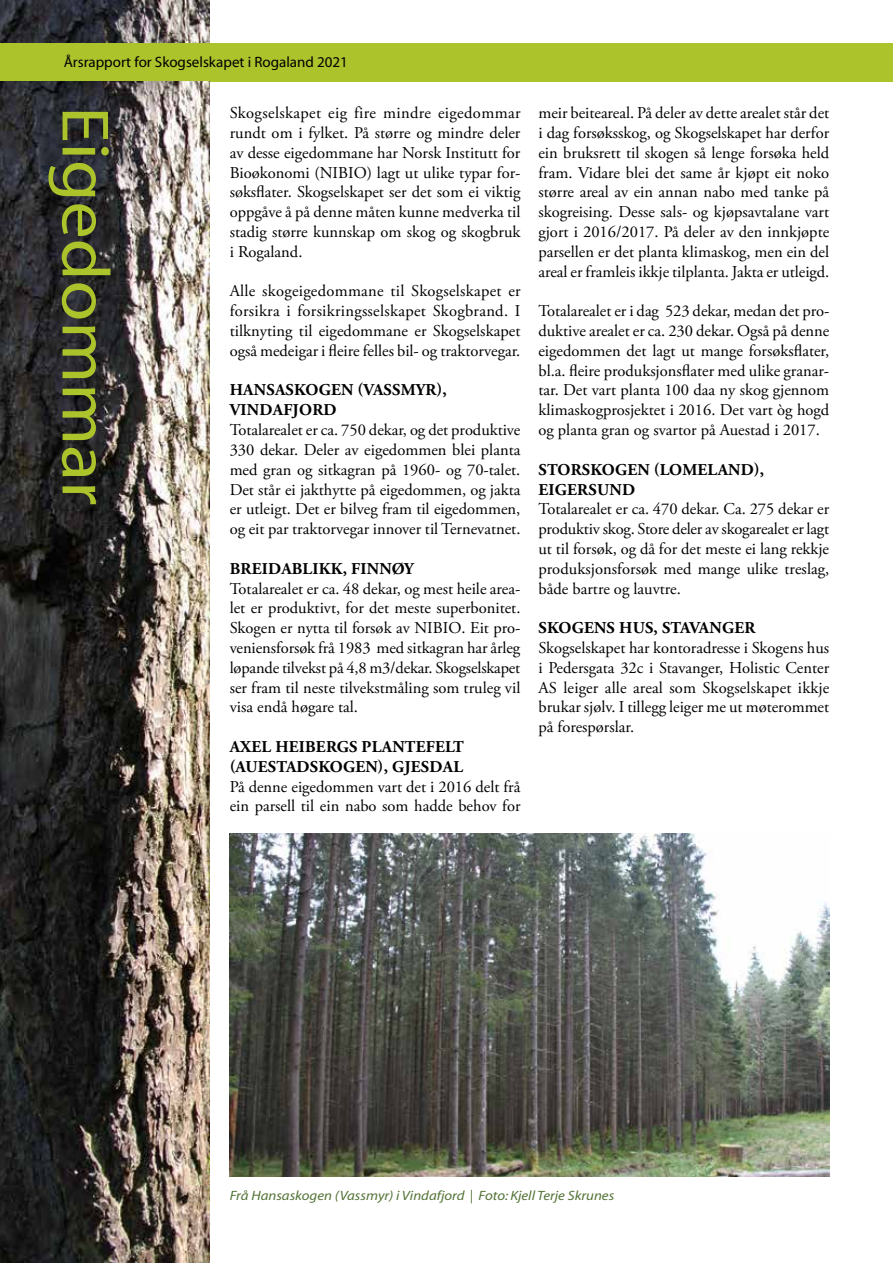
<style>
.page{position:relative;width:893px;height:1263px;background:#fff}
.page>*{position:absolute;margin:0;border:0;box-sizing:border-box;transform-origin:0 0}
.t1{font:67.5px "Myriad";color:#acc32b;scale:1.1 1}
.t2{font:16.5px/19.8px "Adobe Garamond Pro";color:#000;text-align:justify}
.t3{font:700 16.5px/19.8px "Adobe Garamond Pro";letter-spacing:.015em;color:#000}
.t4{font:15px "Myriad";color:#000}
.t5{font:italic 13.5px "Myriad";color:#537336;scale:1.1 1}
</style>
<div class="page">
<div style="left:0;top:43px;width:893px;height:38px;background:#acc32b"></div>
<img style="left:0;top:0;width:210px;height:43px">
<img style="left:0;top:81px;width:210px;height:1182px">
<img style="left:230px;top:833px;width:599px;height:343px">
<p class="t4" style="left:64px;top:54px;width:286px">Årsrapport for Skogselskapet i Rogaland 2021</p>
<h1 class="t1" style="left:119px;top:106px;width:364px;rotate:90deg">Eigedommar</h1>
<p class="t2" style="left:230px;top:103px;width:292px">Skogselskapet eig fire mindre eigedommar rundt om i fylket. På større og mindre deler av desse eigedommane har Norsk Institutt for Bioøkonomi (NIBIO) lagt ut ulike typar for&shy;søksflater. Skogselskapet ser det som ei viktig oppgåve å på denne måten kunne medverka til stadig større kunnskap om skog og skogbruk i Rogaland.</p>
<p class="t2" style="left:230px;top:282px;width:292px">Alle skogeigedommane til Skogselskapet er forsikra i forsikringsselskapet Skogbrand. I tilknyting til eigedommane er Skogselskapet også medeigar i fleire felles bil- og traktorvegar.</p>
<p class="t3" style="left:230px;top:380px;width:219px">HANSASKOGEN (VASSMYR),<br>VINDAFJORD</p>
<p class="t2" style="left:230px;top:420px;width:292px">Totalarealet er ca. 750 dekar, og det produktive 330 dekar. Deler av eigedommen blei planta med gran og sitkagran på 1960- og 70-talet.<br>Det står ei jakthytte på eigedommen, og jakta er utleigt. Det er bilveg fram til eigedommen, og eit par traktorvegar innover til Ternevatnet.</p>
<p class="t3" style="left:230px;top:559px;width:185px">BREIDABLIKK, FINNØY</p>
<p class="t2" style="left:230px;top:579px;width:292px">Totalarealet er ca. 48 dekar, og mest heile area&shy;let er produktivt, for det meste superbonitet.<br>Skogen er nytta til forsøk av NIBIO. Eit pro&shy;veniensforsøk frå 1983 med sitkagran har årleg løpande tilvekst på 4,8 m3/dekar. Skogselskapet ser fram til neste tilvekstmåling som truleg vil visa endå høgare tal.</p>
<p class="t3" style="left:230px;top:737px;width:236px">AXEL HEIBERGS PLANTEFELT (AUESTADSKOGEN), GJESDAL</p>
<p class="t2" style="left:230px;top:777px;width:292px">På denne eigedommen vart det i 2016 delt frå ein parsell til ein nabo som hadde behov for</p>
<p class="t2" style="left:538px;top:103px;width:292px">meir beiteareal. På deler av dette arealet står det i dag forsøksskog, og Skogselskapet har derfor ein bruksrett til skogen så lenge forsøka held fram. Vidare blei det same år kjøpt eit noko større areal av ein annan nabo med tanke på skogreising. Desse sals- og kjøpsavtalane vart gjort i 2016/2017. På deler av den innkjøpte parsellen er det planta klimaskog, men ein del areal er framleis ikkje tilplanta. Jakta er utleigd.</p>
<p class="t2" style="left:538px;top:301px;width:292px">Totalarealet er i dag 523 dekar, medan det pro&shy;duktive arealet er ca. 230 dekar. Også på denne eigedommen det lagt ut mange forsøksflater, bl.a. fleire produksjonsflater med ulike granar&shy;tar. Det vart planta 100 daa ny skog gjennom klimaskogprosjektet i 2016. Det vart òg hogd og planta gran og svartor på Auestad i 2017.</p>
<p class="t3" style="left:539px;top:460px;width:227px">STORSKOGEN (LOMELAND),<br>EIGERSUND</p>
<p class="t2" style="left:538px;top:499px;width:292px">Totalarealet er ca. 470 dekar. Ca. 275 dekar er produktiv skog. Store deler av skogarealet er lagt ut til forsøk, og då for det meste ei lang rekkje produksjonsforsøk med mange ulike treslag, både bartre og lauvtre.</p>
<p class="t3" style="left:539px;top:618px;width:218px">SKOGENS HUS, STAVANGER</p>
<p class="t2" style="left:538px;top:638px;width:292px">Skogselskapet har kontoradresse i Skogens hus i Pedersgata 32c i Stavanger, Holistic Center AS leiger alle areal som Skogselskapet ikkje brukar sjølv. I tillegg leiger me ut møterommet på forespørslar.</p>
<p class="t5" style="left:230px;top:1190px;width:351px">Frå Hansaskogen (Vassmyr) i Vindafjord | Foto: Kjell Terje Skrunes</p>
</div>
